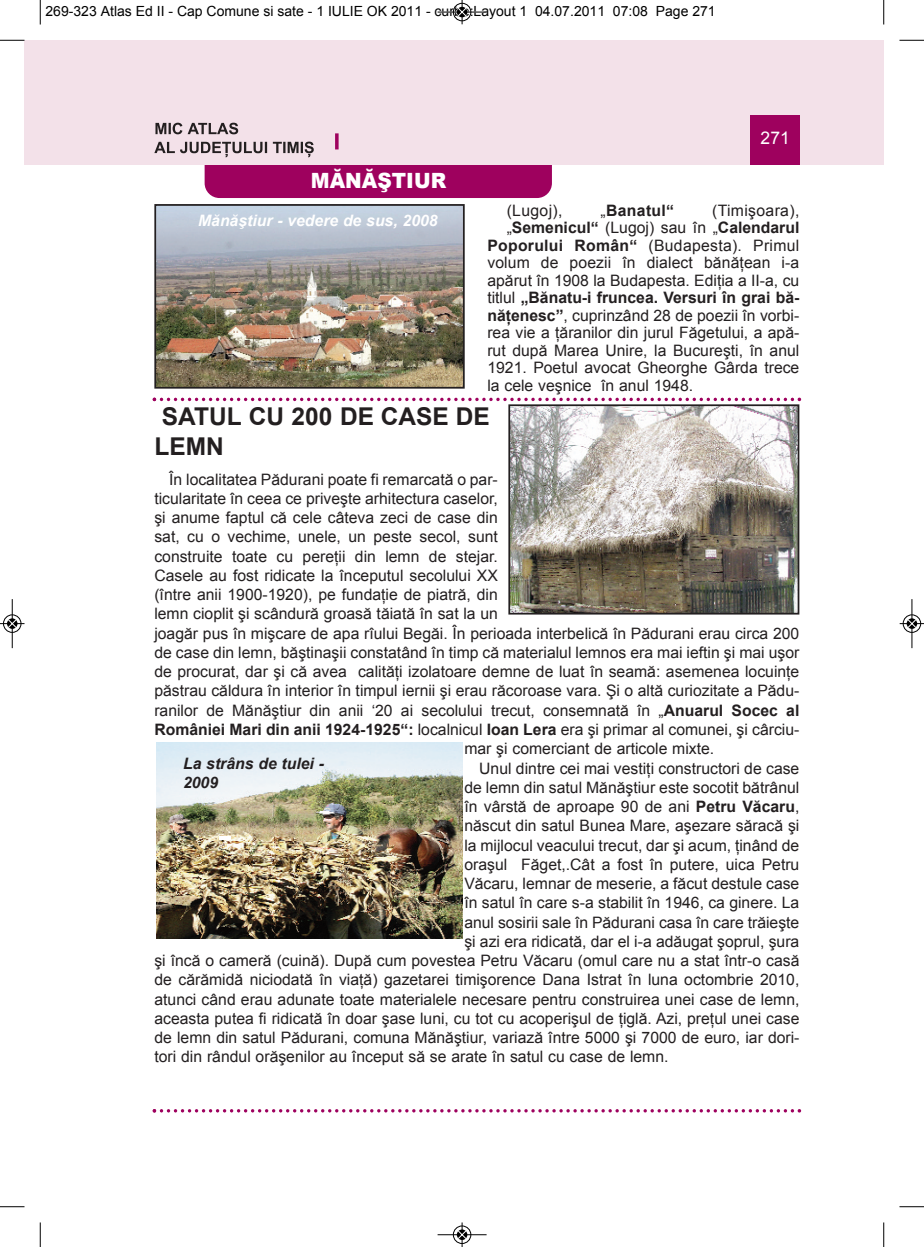
<style>
.page{position:relative;width:924px;height:1247px;background:#fff}
.page>*{position:absolute;margin:0;border:0;box-sizing:border-box;transform-origin:0 0}
.t1{font:700 24.5px/29.4px "Arial";color:#231f20}
.t2{font:900 21px "Arial";color:#fff;scale:.95 1}
.t3{font:17.5px "Arial";color:#fff}
.t4{font:15.75px "Arial";color:#231f20}
.t5{font:700 15.75px "Arial";color:#231f20}
.t6{font:15.75px "Arial";letter-spacing:.02em;color:#231f20}
.t7{font:italic 700 15.75px "Arial";color:#fff}
.t8{font:italic 700 15.75px/18.9px "Arial";color:#231f20}
.t9{font:14px "Arial";color:#000}
.s1{font-weight:400}
.s2{font-weight:700}
</style>
<div class="page">
<div style="left:205px;top:135px;width:347px;height:63px;background:#9e015e;border-radius:15px"></div>
<div style="left:40px;top:40px;width:844px;height:124px;background:#f3e1e9"></div>
<div style="left:750px;top:115px;width:50px;height:49px;background:#9e015e"></div>
<svg style="left:335px;top:133px;width:4px;height:16px"></svg>
<div style="left:24px;top:40px;width:16px;height:124px;background:#f3e1e9"></div>
<svg style="left:155px;top:123px;width:83px;height:11px"></svg>
<svg style="left:154px;top:142px;width:160px;height:15px"></svg>
<img style="left:157px;top:207px;width:305px;height:178px">
<div style="left:154px;top:204px;width:311px;height:184px;border:2px solid #231f20"></div>
<svg style="left:153px;top:397px;width:648px;height:4px"></svg>
<svg style="left:153px;top:1109px;width:648px;height:3px"></svg>
<img style="left:511px;top:407px;width:285px;height:204px">
<div style="left:508px;top:404px;width:291px;height:210px;border:2px solid #231f20"></div>
<img style="left:156px;top:742px;width:307px;height:196px">
<svg style="left:219px;top:835px;width:11px;height:4px"></svg>
<svg style="left:40px;top:0;width:1px;height:24px"></svg>
<svg style="left:0;top:40px;width:24px;height:1px"></svg>
<svg style="left:883px;top:0;width:1px;height:24px"></svg>
<svg style="left:899px;top:40px;width:25px;height:1px"></svg>
<svg style="left:40px;top:1222px;width:1px;height:24px"></svg>
<svg style="left:0;top:1206px;width:24px;height:1px"></svg>
<svg style="left:883px;top:1222px;width:1px;height:24px"></svg>
<svg style="left:899px;top:1206px;width:25px;height:1px"></svg>
<hr style="left:438px;top:12px;width:48px;height:1px;background:#000">
<div style="left:453px;top:3px;width:18px;height:18px;border:1px solid #000;border-radius:50%"></div>
<svg style="left:458px;top:0;width:8px;height:24px"></svg>
<hr style="left:438px;top:1234px;width:48px;height:1px;background:#000">
<div style="left:453px;top:1225px;width:18px;height:18px;border:1px solid #000;border-radius:50%"></div>
<svg style="left:458px;top:1222px;width:8px;height:24px"></svg>
<div style="left:3px;top:614px;width:19px;height:19px;border:1px solid #fff;border-radius:50%"></div>
<hr style="left:12px;top:599px;width:1px;height:49px;background:#000">
<div style="left:3px;top:614px;width:18px;height:18px;border:1px solid #000;border-radius:50%"></div>
<svg style="left:0;top:619px;width:24px;height:9px"></svg>
<div style="left:902px;top:614px;width:19px;height:19px;border:1px solid #fff;border-radius:50%"></div>
<hr style="left:911px;top:599px;width:1px;height:49px;background:#000">
<div style="left:903px;top:614px;width:18px;height:18px;border:1px solid #000;border-radius:50%"></div>
<svg style="left:900px;top:619px;width:24px;height:9px"></svg>
<p class="t9" style="left:46px;top:3px;width:672px">269-323 Atlas Ed II - Cap Comune si sate - 1 IULIE OK 2011 - curbe:Layout 1 04.07.2011 07:08 Page 271</p>
<h2 class="t2" style="left:311px;top:165px;width:144px">MĂNĂŞTIUR</h2>
<p class="t3" style="left:760px;top:128px;width:31px">271</p>
<p class="t7" style="left:198px;top:212px;width:241px">Mănăştiur - vedere de sus, 2008</p>
<p class="t4" style="left:507px;top:201px;width:57px">(Lugoj),</p>
<p class="t5" style="left:600px;top:201px;width:75px"><span class="s1">„</span>Banatul“</p>
<p class="t6" style="left:712px;top:201px;width:89px">(Timişoara),</p>
<p class="t5" style="left:507px;top:219px;width:294px"><span class="s1">„</span>Semenicul“ <span class="s1">(Lugoj) sau în „</span>Calendarul</p>
<p class="t6" style="left:487px;top:236px;width:313px"><span class="s2">Poporului Român“</span> (Budapesta). Primul</p>
<p class="t4" style="left:487px;top:254px;width:313px">volum de poezii în dialect bănăţean i-a</p>
<p class="t4" style="left:487px;top:271px;width:313px">apărut în 1908 la Budapesta. Ediţia a II-a, cu</p>
<p class="t5" style="left:487px;top:289px;width:313px"><span class="s1">titlul</span> „Bănatu-i fruncea. Versuri în grai bă-</p>
<p class="t4" style="left:487px;top:306px;width:313px"><span class="s2">năţenesc”</span>, cuprinzând 28 de poezii în vorbi-</p>
<p class="t4" style="left:487px;top:324px;width:313px">rea vie a ţăranilor din jurul Făgetului, a apă-</p>
<p class="t4" style="left:487px;top:341px;width:313px">rut după Marea Unire, la Bucureşti, în anul</p>
<p class="t4" style="left:487px;top:359px;width:313px">1921. Poetul avocat Gheorghe Gârda trece</p>
<p class="t4" style="left:487px;top:376px;width:207px">la cele veşnice în anul 1948.</p>
<h1 class="t1" style="left:154px;top:402px;width:337px;text-indent:7px">SATuL Cu 200 DE CASE DE<br>LEMN</h1>
<p class="t4" style="left:169px;top:470px;width:330px">În localitatea Pădurani poate fi remarcată o par-</p>
<p class="t4" style="left:154px;top:489px;width:345px">ticularitate în ceea ce priveşte arhitectura caselor,</p>
<p class="t4" style="left:154px;top:509px;width:345px">şi anume faptul că cele câteva zeci de case din</p>
<p class="t4" style="left:154px;top:528px;width:345px">sat, cu o vechime, unele, un peste secol, sunt</p>
<p class="t4" style="left:154px;top:547px;width:345px">construite toate cu pereţii din lemn de stejar.</p>
<p class="t4" style="left:154px;top:566px;width:345px">Casele au fost ridicate la începutul secolului XX</p>
<p class="t4" style="left:154px;top:586px;width:345px">(între anii 1900-1920), pe fundaţie de piatră, din</p>
<p class="t4" style="left:154px;top:605px;width:345px">lemn cioplit şi scândură groasă tăiată în sat la un</p>
<p class="t4" style="left:154px;top:624px;width:646px">joagăr pus în mişcare de apa rîului Begăi. În perioada interbelică în Pădurani erau circa 200</p>
<p class="t4" style="left:154px;top:643px;width:646px">de case din lemn, băştinaşii constatând în timp că materialul lemnos era mai ieftin şi mai uşor</p>
<p class="t4" style="left:154px;top:663px;width:646px">de procurat, dar şi că avea calităţi izolatoare demne de luat în seamă: asemenea locuinţe</p>
<p class="t4" style="left:154px;top:682px;width:646px">păstrau căldura în interior în timpul iernii şi erau răcoroase vara. Şi o altă curiozitate a Pădu-</p>
<p class="t4" style="left:154px;top:701px;width:646px">ranilor de Mănăştiur din anii ‘20 ai secolului trecut, consemnată în „<span class="s2">Anuarul Socec al</span></p>
<p class="t4" style="left:154px;top:720px;width:646px"><span class="s2">României Mari din anii 1924-1925“:</span> localnicul <span class="s2">Ioan Lera</span> era şi primar al comunei, şi cârciu-</p>
<p class="t4" style="left:464px;top:740px;width:251px">mar şi comerciant de articole mixte.</p>
<p class="t4" style="left:479px;top:759px;width:322px">Unul dintre cei mai vestiţi constructori de case</p>
<p class="t4" style="left:464px;top:778px;width:336px">de lemn din satul Mănăştiur este socotit bătrânul</p>
<p class="t4" style="left:464px;top:797px;width:336px">în vârstă de aproape 90 de ani <span class="s2">Petru Văcaru</span>,</p>
<p class="t4" style="left:464px;top:817px;width:336px">născut din satul Bunea Mare, aşezare săracă şi</p>
<p class="t4" style="left:464px;top:836px;width:336px">la mijlocul veacului trecut, dar şi acum, ţinând de</p>
<p class="t4" style="left:464px;top:855px;width:336px">oraşul Făget,.Cât a fost în putere, uica Petru</p>
<p class="t4" style="left:464px;top:874px;width:336px">Văcaru, lemnar de meserie, a făcut destule case</p>
<p class="t4" style="left:464px;top:894px;width:336px">în satul în care s-a stabilit în 1946, ca ginere. La</p>
<p class="t4" style="left:464px;top:913px;width:336px">anul sosirii sale în Pădurani casa în care trăieşte</p>
<p class="t4" style="left:464px;top:932px;width:336px">şi azi era ridicată, dar el i-a adăugat şoprul, şura</p>
<p class="t4" style="left:154px;top:951px;width:646px">şi încă o cameră (cuină). După cum povestea Petru Văcaru (omul care nu a stat într-o casă</p>
<p class="t4" style="left:154px;top:971px;width:646px">de cărămidă niciodată în viaţă) gazetarei timişorence Dana Istrat în luna octombrie 2010,</p>
<p class="t4" style="left:154px;top:990px;width:646px">atunci când erau adunate toate materialele necesare pentru construirea unei case de lemn,</p>
<p class="t4" style="left:154px;top:1009px;width:646px">aceasta putea fi ridicată în doar şase luni, cu tot cu acoperişul de ţiglă. Azi, preţul unei case</p>
<p class="t4" style="left:154px;top:1028px;width:646px">de lemn din satul Pădurani, comuna Mănăştiur, variază între 5000 şi 7000 de euro, iar dori-</p>
<p class="t4" style="left:154px;top:1048px;width:515px">tori din rândul orăşenilor au început să se arate în satul cu case de lemn.</p>
<p class="t8" style="left:183px;top:754px;width:142px">La strâns de tulei -<br>2009</p>
</div>
